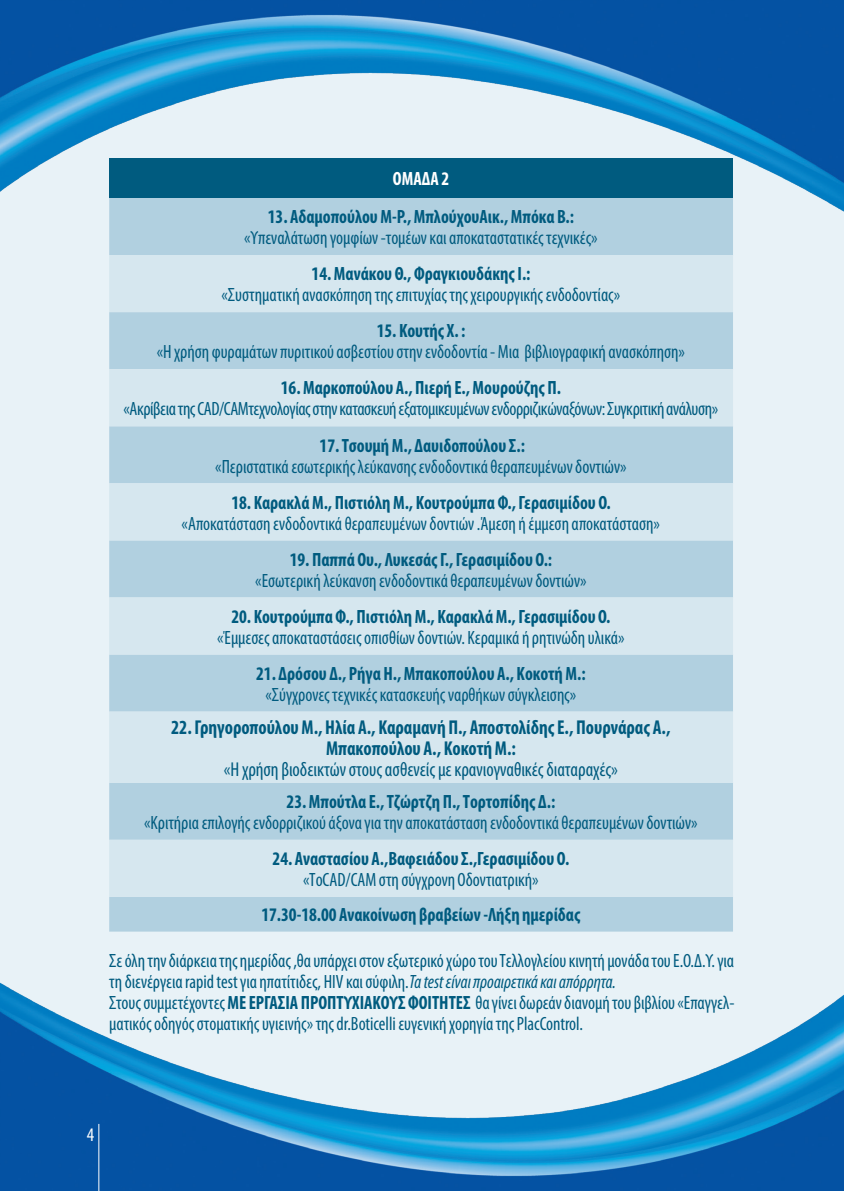
<style>
.page{position:relative;width:844px;height:1191px;background:#fff}
.page>*{position:absolute;margin:0;border:0;box-sizing:border-box;transform-origin:0 0}
.t1{font:700 condensed 20.12px/21px "Myriad Pro";color:#005b7f;text-align:center;scale:.95 1}
.t2{font:condensed 20.12px "Myriad Pro";color:#005b7f;scale:.95 1}
.t3{font:condensed 19.25px/21px "Myriad Pro";color:#005b7f;scale:.95 1}
.t4{font:700 condensed 19.25px "Myriad Pro";color:#005b7f;scale:.95 1}
.t5{font:condensed 19.25px "Myriad Pro";letter-spacing:-.02em;color:#005b7f;scale:.95 1}
.t6{font:700 condensed 19.25px "Myriad Pro";color:#fff;scale:.95 1}
.t7{font:condensed 19.25px "Myriad Pro";color:#fff}
.s1{font-style:italic}
.s2{font-weight:700}
</style>
<div class="page">
<div style="left:0;top:0;width:843px;height:1191px;background:#e8f2f7"></div>
<img style="left:0;top:0;width:843px;height:318px">
<img style="left:0;top:873px;width:843px;height:318px">
<hr style="left:98px;top:1124px;width:1px;height:67px;background:#fff">
<div style="left:109px;top:158px;width:623px;height:40px;background:#005b7f"></div>
<div style="left:109px;top:198px;width:623px;height:733px;background:#b1d0e0"></div>
<svg style="left:109px;top:255px;width:623px;height:642px;background:#c5dce8"></svg>
<p class="t6" style="left:393px;top:167px;width:61px">ΟΜΑΔΑ 2</p>
<p class="t4" style="left:268px;top:205px;width:323px">13. Αδαμοπούλου Μ-Ρ., ΜπλούχουΑικ., Μπόκα Β.:</p>
<p class="t3" style="left:244px;top:227px;width:373px">«Υπεναλάτωση γομφίων -τομέων και αποκαταστατικές τεχνικές»</p>
<p class="t4" style="left:311px;top:262px;width:232px">14. Μανάκου Θ., Φραγκιουδάκης Ι.:</p>
<p class="t3" style="left:221px;top:284px;width:421px">«Συστηματική ανασκόπηση της επιτυχίας της χειρουργικής ενδοδοντίας»</p>
<p class="t4" style="left:376px;top:319px;width:95px">15. Κουτής Χ. :</p>
<p class="t3" style="left:157px;top:341px;width:557px">«Η χρήση φυραμάτων πυριτικού ασβεστίου στην ενδοδοντία - Μια βιβλιογραφική ανασκόπηση»</p>
<p class="t4" style="left:281px;top:376px;width:296px">16. Mαρκοπούλου Α., Πιερή Ε., Μουρούζης Π.</p>
<p class="t5" style="left:123px;top:397px;width:627px">«Ακρίβεια της CAD/CAMτεχνολογίας στην κατασκευή εξατομικευμένων ενδορριζικώναξόνων: Συγκριτική ανάλυση»</p>
<p class="t4" style="left:319px;top:433px;width:217px">17. Τσουμή Μ., Δαυιδοπούλου Σ.:</p>
<p class="t3" style="left:215px;top:455px;width:434px">«Περιστατικά εσωτερικής λεύκανσης ενδοδοντικά θεραπευμένων δοντιών»</p>
<p class="t4" style="left:231px;top:490px;width:400px">18. Καρακλά Μ., Πιστιόλη Μ., Κουτρούμπα Φ., Γερασιμίδου Ο.</p>
<p class="t3" style="left:181px;top:512px;width:505px">«Αποκατάσταση ενδοδοντικά θεραπευμένων δοντιών .Άμεση ή έμμεση αποκατάσταση»</p>
<p class="t4" style="left:289px;top:547px;width:278px">19. Παππά Ου., Λυκεσάς Γ., Γερασιμίδου Ο.:</p>
<p class="t3" style="left:255px;top:569px;width:350px">«Εσωτερική λεύκανση ενδοδοντικά θεραπευμένων δοντιών»</p>
<p class="t4" style="left:231px;top:604px;width:400px">20. Κουτρούμπα Φ., Πιστιόλη Μ., Καρακλά Μ., Γερασιμίδου Ο.</p>
<p class="t3" style="left:217px;top:626px;width:430px">«Έμμεσες αποκαταστάσεις οπισθίων δοντιών. Κεραμικά ή ρητινώδη υλικά»</p>
<p class="t4" style="left:256px;top:661px;width:348px">21. Δρόσου Δ., Ρήγα Η., Μπακοπούλου Α., Κοκοτή Μ.:</p>
<p class="t3" style="left:265px;top:684px;width:328px">«Σύγχρονες τεχνικές κατασκευής ναρθήκων σύγκλεισης»</p>
<p class="t1" style="left:171px;top:716px;width:527px">22. Γρηγοροπούλου Μ., Ηλία Α., Καραμανή Π., Αποστολίδης Ε., Πουρνάρας Α.,<br>Μπακοπούλου Α., Κοκοτή Μ.:</p>
<p class="t2" style="left:224px;top:757px;width:416px">«Η χρήση βιοδεικτών στους ασθενείς με κρανιογναθικές διαταραχές»</p>
<p class="t4" style="left:286px;top:789px;width:284px">23. Μπούτλα Ε., Τζώρτζη Π., Τορτοπίδης Δ.:</p>
<p class="t3" style="left:144px;top:812px;width:584px">«Κριτήρια επιλογής ενδορριζικού άξονα για την αποκατάσταση ενδοδοντικά θεραπευμένων δοντιών»</p>
<p class="t4" style="left:272px;top:846px;width:314px">24. Αναστασίου Α.,Βαφειάδου Σ.,Γερασιμίδου Ο.</p>
<p class="t3" style="left:303px;top:869px;width:249px">«ΤοCAD/CAM στη σύγχρονη Οδοντιατρική»</p>
<p class="t4" style="left:261px;top:903px;width:337px">17.30-18.00 Ανακοίνωση βραβείων -Λήξη ημερίδας</p>
<p class="t3" style="left:109px;top:949px;width:659px">Σε όλη την διάρκεια της ημερίδας ,θα υπάρχει στον εξωτερικό χώρο του Τελλογλείου κινητή μονάδα του Ε.Ο.Δ.Υ. για τη διενέργεια rapid test για ηπατίτιδες, HIV και σύφιλη.<span class="s1">Τα test είναι προαιρετικά και απόρρητα.<br></span>Στους συμμετέχοντες <span class="s2">ΜΕ ΕΡΓΑΣΙΑ ΠΡΟΠΤΥΧΙΑΚΟΥΣ ΦΟΙΤΗΤΕΣ</span> θα γίνει δωρεάν διανομή του βιβλίου «Επαγγελ&shy;ματικός οδηγός στοματικής υγιεινής» της dr.Boticelli ευγενική χορηγία της PlacControl.</p>
<p class="t7" style="left:87px;top:1123px;width:9px">4</p>
</div>
